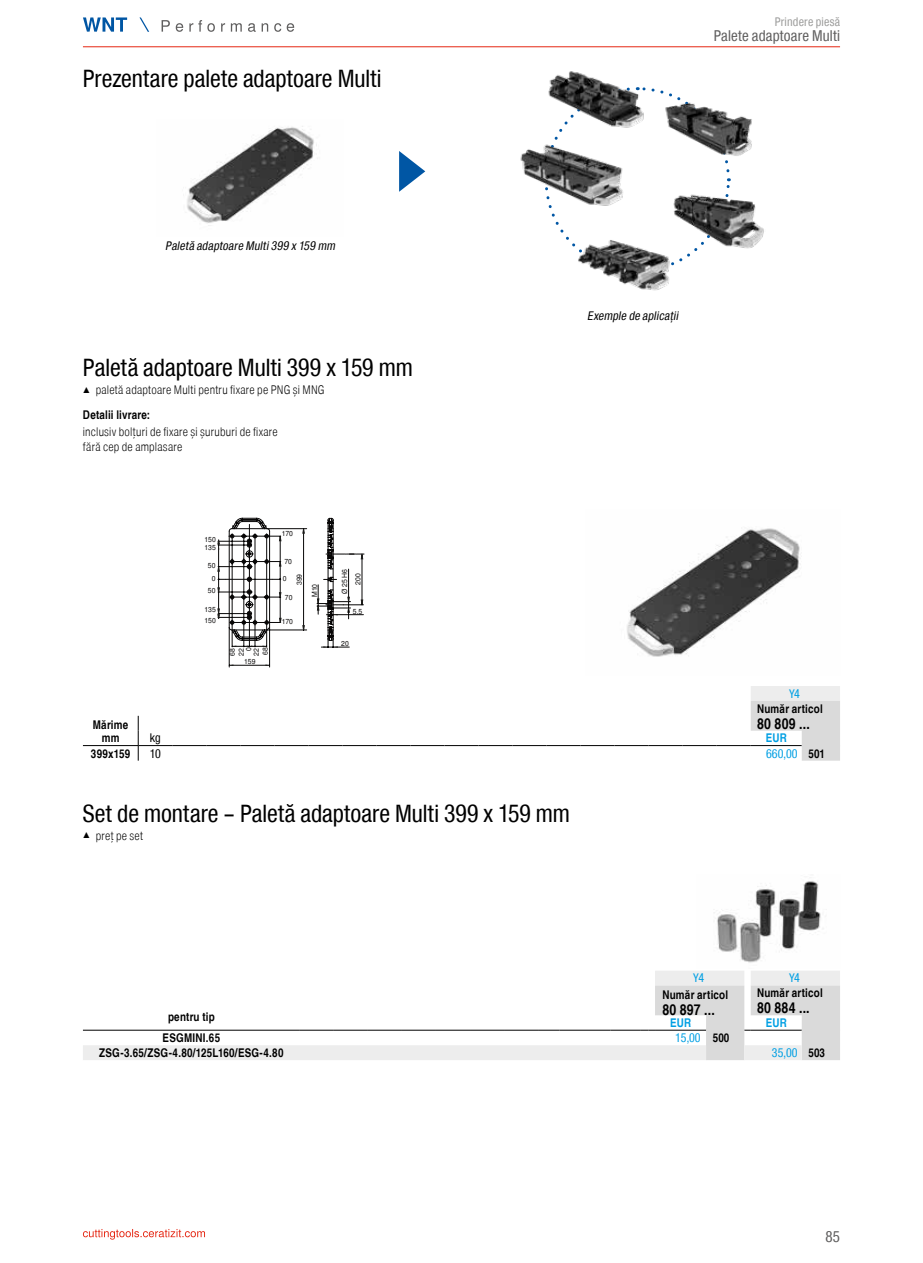
<style>
.page{position:relative;width:923px;height:1263px;background:#fff}
.page>*{position:absolute;margin:0;border:0;box-sizing:border-box;transform-origin:0 0}
.t1{font:24px "Nimbus Sans WNT Global Cond";color:#000}
.t2{font:700 15px "Nimbus Sans WNT Global Cond";letter-spacing:.02em;color:#000}
.t3{font:15px "Nimbus Sans WNT Global Cond";letter-spacing:.01em;color:#5f5e5e}
.t4{font:300 12px/24.9px "Nimbus Sans WNT Global Cond";letter-spacing:.02em;color:#000}
.t5{font:700 12px "Nimbus Sans WNT Global Cond";letter-spacing:.02em;color:#000}
.t6{font:italic 12px "Nimbus Sans WNT Global Cond";color:#000}
.t7{font:12px "Nimbus Sans WNT Global Cond";color:#009fe3}
.t8{font:12px "Nimbus Sans WNT Global Cond";letter-spacing:.015em;color:#9d9d9c}
.t9{font:700 12px "Nimbus Sans WNT Global Cond";letter-spacing:.015em;color:#009fe3}
.t10{font:12px "Nimbus Sans WNT Global Cond";color:#000}
.t11{font:7.2px/8.6px "Nimbus Sans WNT";color:#070606;scale:.96 1}
.s1{font-size:10.5px}
.s2{font-weight:700}
.s3{font-weight:700;color:#000}
</style>
<div class="page">
<hr style="left:83px;top:47px;width:757px;height:1px;background:#e52713">
<svg style="left:83px;top:17px;width:44px;height:15px"></svg>
<svg style="left:139px;top:17px;width:31px;height:15px"></svg>
<svg style="left:176px;top:23px;width:7px;height:9px"></svg>
<svg style="left:189px;top:20px;width:26px;height:12px"></svg>
<svg style="left:221px;top:23px;width:4px;height:9px"></svg>
<svg style="left:231px;top:23px;width:11px;height:9px"></svg>
<svg style="left:248px;top:23px;width:8px;height:9px"></svg>
<svg style="left:262px;top:23px;width:6px;height:9px"></svg>
<svg style="left:274px;top:23px;width:7px;height:9px"></svg>
<svg style="left:287px;top:23px;width:7px;height:9px"></svg>
<svg style="left:83px;top:1229px;width:122px;height:10px"></svg>
<svg style="left:399px;top:151px;width:26px;height:41px"></svg>
<svg style="left:551px;top:88px;width:180px;height:177px"></svg>
<img style="left:520px;top:134px;width:109px;height:75px">
<img style="left:548px;top:71px;width:99px;height:61px">
<img style="left:576px;top:229px;width:97px;height:62px">
<img style="left:662px;top:93px;width:90px;height:76px">
<img style="left:670px;top:185px;width:94px;height:65px">
<img style="left:187px;top:126px;width:130px;height:100px">
<svg style="left:217px;top:518px;width:147px;height:149px"></svg>
<img style="left:627px;top:528px;width:174px;height:129px">
<hr style="left:172px;top:745px;width:34px;height:1px;background:#000">
<hr style="left:206px;top:745px;width:34px;height:1px;background:#000">
<hr style="left:240px;top:745px;width:34px;height:1px;background:#000">
<hr style="left:274px;top:745px;width:34px;height:1px;background:#000">
<hr style="left:308px;top:745px;width:34px;height:1px;background:#000">
<hr style="left:342px;top:745px;width:34px;height:1px;background:#000">
<hr style="left:376px;top:745px;width:34px;height:1px;background:#000">
<hr style="left:410px;top:745px;width:34px;height:1px;background:#000">
<hr style="left:444px;top:745px;width:34px;height:1px;background:#000">
<hr style="left:478px;top:745px;width:34px;height:1px;background:#000">
<hr style="left:512px;top:745px;width:34px;height:1px;background:#000">
<hr style="left:546px;top:745px;width:34px;height:1px;background:#000">
<hr style="left:580px;top:745px;width:34px;height:1px;background:#000">
<hr style="left:614px;top:745px;width:34px;height:1px;background:#000">
<hr style="left:648px;top:745px;width:34px;height:1px;background:#000">
<hr style="left:682px;top:745px;width:34px;height:1px;background:#000">
<hr style="left:716px;top:745px;width:34px;height:1px;background:#000">
<svg style="left:750px;top:686px;width:90px;height:75px"></svg>
<hr style="left:83px;top:745px;width:55px;height:1px;background:#000">
<hr style="left:138px;top:745px;width:34px;height:1px;background:#000">
<svg style="left:138px;top:716px;width:1px;height:45px"></svg>
<img style="left:714px;top:881px;width:107px;height:82px">
<svg style="left:83px;top:971px;width:757px;height:89px"></svg>
<h1 class="t1" style="left:83px;top:65px;width:300px">Prezentare palete adaptoare Multi</h1>
<p class="t6" style="left:165px;top:239px;width:175px">PaletăadaptoareMulti399x159mm</p>
<h1 class="t1" style="left:83px;top:354px;width:331px">Paletă adaptoare Multi 399 x 159 mm</h1>
<p class="t4" style="left:83px;top:377px;width:243px"><span class="s1">▲</span> paletă adaptoare Multi pentru fixare pe PNG şi MNG<br><span class="s2">Detalii livrare:</span></p>
<p class="t4" style="left:83px;top:424px;width:196px;line-height:15px">inclusiv bolţuri de fixare şi şuruburi de fixare fără cep de amplasare</p>
<p class="t11" style="left:204px;top:535px;width:13px">150<br>135</p>
<p class="t11" style="left:208px;top:562px;width:9px">50</p>
<p class="t11" style="left:212px;top:575px;width:5px">0</p>
<p class="t11" style="left:208px;top:587px;width:9px">50</p>
<p class="t11" style="left:204px;top:606px;width:13px">135</p>
<p class="t11" style="left:204px;top:617px;width:13px">150</p>
<p class="t11" style="left:282px;top:530px;width:13px">170</p>
<p class="t11" style="left:284px;top:558px;width:9px">70</p>
<p class="t11" style="left:283px;top:575px;width:5px">0</p>
<p class="t11" style="left:285px;top:594px;width:9px">70</p>
<p class="t11" style="left:282px;top:618px;width:13px">170</p>
<p class="t11" style="left:341px;top:594px;width:28px;rotate:-90deg">Ø 25 H6</p>
<p class="t11" style="left:295px;top:585px;width:13px;rotate:-90deg">399</p>
<p class="t11" style="left:354px;top:585px;width:13px;rotate:-90deg">200</p>
<p class="t11" style="left:311px;top:597px;width:15px;rotate:-90deg">M10</p>
<p class="t11" style="left:353px;top:607px;width:11px">5.5</p>
<p class="t11" style="left:229px;top:656px;width:9px;rotate:-90deg">68</p>
<p class="t11" style="left:262px;top:655px;width:9px;rotate:-90deg">68</p>
<p class="t11" style="left:245px;top:651px;width:5px;rotate:-90deg">0</p>
<p class="t11" style="left:234px;top:656px;width:9px;line-height:15.1px;rotate:-90deg">22<br>22</p>
<p class="t11" style="left:341px;top:640px;width:9px">20</p>
<p class="t11" style="left:244px;top:658px;width:13px">159</p>
<p class="t8" style="left:774px;top:14px;width:67px">Prindere piesă</p>
<p class="t3" style="left:714px;top:27px;width:128px">Palete adaptoare Multi</p>
<p class="t6" style="left:587px;top:309px;width:96px">Exempledeaplicaţii</p>
<p class="t7" style="left:789px;top:687px;width:12px">Y4</p>
<p class="t5" style="left:757px;top:701px;width:67px">Număr articol</p>
<p class="t5" style="left:93px;top:718px;width:37px">Mărime</p>
<p class="t2" style="left:757px;top:715px;width:54px">80 809 ...</p>
<p class="t5" style="left:102px;top:731px;width:19px">mm</p>
<p class="t10" style="left:150px;top:731px;width:13px">kg</p>
<p class="t9" style="left:765px;top:731px;width:23px">EUR</p>
<p class="t5" style="left:91px;top:746px;width:41px">399x159</p>
<p class="t10" style="left:150px;top:746px;width:13px">10</p>
<p class="t7" style="left:766px;top:746px;width:60px">660,00 <span class="s3">501</span></p>
<h1 class="t1" style="left:83px;top:800px;width:488px">Set de montare – Paletă adaptoare Multi 399 x 159 mm</h1>
<p class="t4" style="left:83px;top:823px;width:62px"><span class="s1">▲</span> preţ pe set</p>
<p class="t5" style="left:168px;top:1010px;width:48px">pentru tip</p>
<p class="t7" style="left:693px;top:971px;width:12px">Y4</p>
<p class="t7" style="left:789px;top:971px;width:12px">Y4</p>
<p class="t5" style="left:662px;top:988px;width:67px">Număr articol</p>
<p class="t5" style="left:757px;top:986px;width:67px">Număr articol</p>
<p class="t2" style="left:662px;top:1001px;width:54px">80 897 ...</p>
<p class="t2" style="left:757px;top:999px;width:54px">80 884 ...</p>
<p class="t9" style="left:670px;top:1016px;width:23px">EUR</p>
<p class="t9" style="left:765px;top:1016px;width:23px">EUR</p>
<p class="t5" style="left:163px;top:1031px;width:59px">ESGMINI.65</p>
<p class="t7" style="left:675px;top:1031px;width:56px">15,00 <span class="s3">500</span></p>
<p class="t5" style="left:99px;top:1046px;width:186px">ZSG-3.65/ZSG-4.80/125L160/ESG-4.80</p>
<p class="t7" style="left:772px;top:1046px;width:55px">35,00 <span class="s3">503</span></p>
<p class="t3" style="left:825px;top:1228px;width:16px">85</p>
</div>
